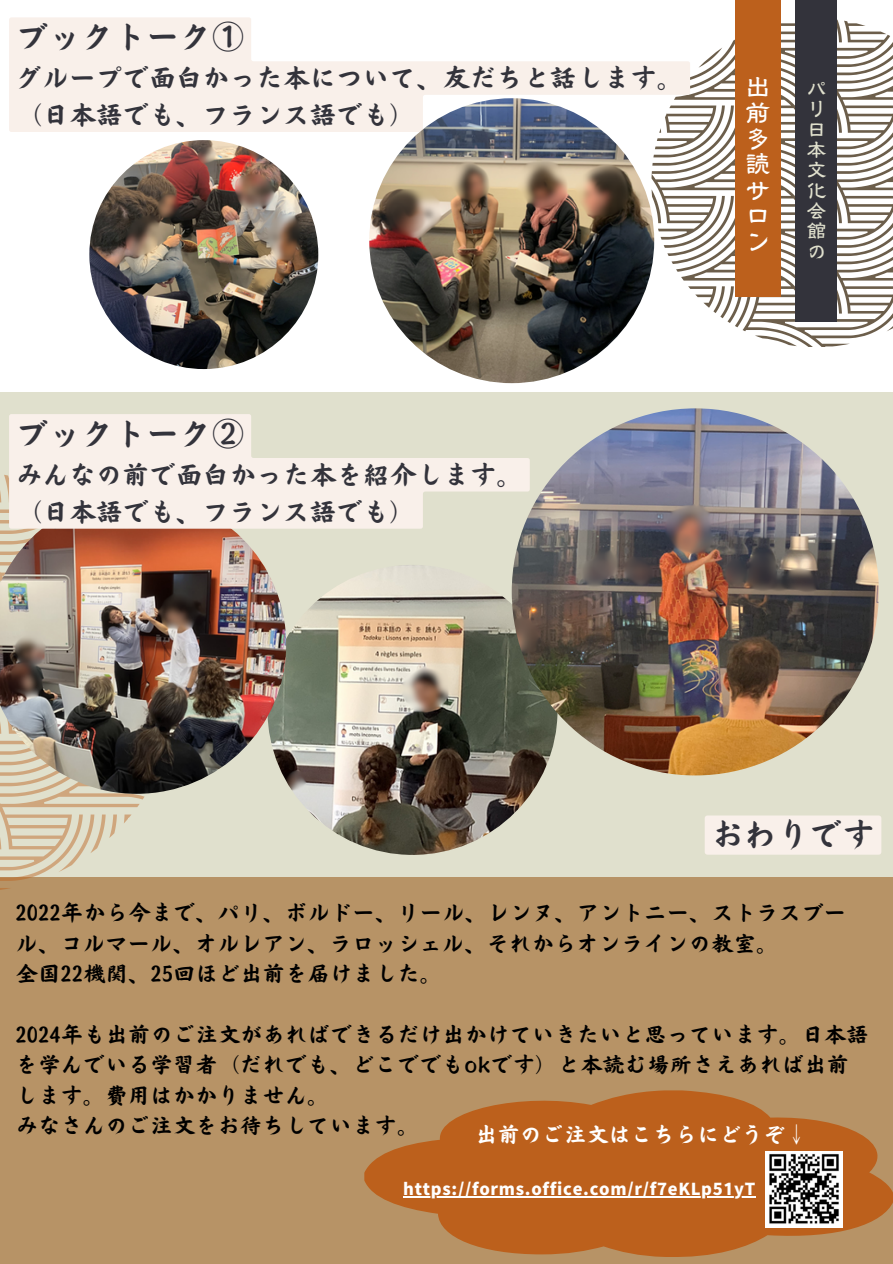
<style>
.page{position:relative;width:893px;height:1264px;background:#fff}
.page>*{position:absolute;margin:0;border:0;box-sizing:border-box;transform-origin:0 0}
.t1{font:32.7px "S Motoya Okai Std W5";color:#33333b}
.t2{font:26.7px/37.2px "S Motoya Okai Std W5";color:#33333b}
.t3{font:24.3px/26px "Motoya Reisyo Std W4";color:#fff;text-align:justify}
.t4{font:22.2px/30.3px "S Motoya Okai Std W5";letter-spacing:.01em;color:#000}
.t5{font:22.2px "S Motoya Okai Std W5";color:#fff}
.t6{font:19.2px/20.4px "Motoya Reisyo Std W4";color:#e0e0cd}
.t7{font:16.5px "Gen Seki Gothic TW H";letter-spacing:.045em;color:#fff}
</style>
<div class="page">
<div style="left:0;top:392px;width:892px;height:871px;background:#e0e0cd"></div>
<div style="left:0;top:877px;width:892px;height:386px;background:#b79366"></div>
<svg style="left:651px;top:19px;width:241px;height:328px"></svg>
<svg style="left:886px;top:286px;width:6px;height:45px"></svg>
<svg style="left:754px;top:335px;width:42px;height:11px"></svg>
<svg style="left:651px;top:189px;width:84px;height:83px"></svg>
<svg style="left:652px;top:105px;width:81px;height:61px"></svg>
<svg style="left:688px;top:286px;width:63px;height:41px"></svg>
<svg style="left:0;top:474px;width:151px;height:416px"></svg>
<svg style="left:124px;top:814px;width:7px;height:9px"></svg>
<svg style="left:58px;top:814px;width:59px;height:58px"></svg>
<div style="left:735px;top:0;width:45px;height:296px;background:#bc601c"></div>
<div style="left:795px;top:0;width:41px;height:321px;background:#33333b"></div>
<img style="left:267px;top:565px;width:290px;height:289px;border-radius:50%">
<svg style="left:9px;top:17px;width:681px;height:115px;fill:#f9f0ea"></svg>
<img style="left:369px;top:98px;width:285px;height:285px;border-radius:50%">
<img style="left:89px;top:140px;width:229px;height:229px;border-radius:50%">
<img style="left:0;top:495px;width:286px;height:298px">
<img style="left:511px;top:408px;width:367px;height:367px;border-radius:50%">
<svg style="left:364px;top:1090px;width:528px;height:166px;fill:#bc601c"></svg>
<hr style="left:403px;top:1196px;width:353px;height:1px;background:#fff">
<div style="left:705px;top:815px;width:176px;height:39px;background:#f9f0ea"></div>
<svg style="left:9px;top:414px;width:520px;height:114px;fill:#f9f0ea"></svg>
<img style="left:765px;top:1151px;width:77px;height:76px">
<p class="t1" style="left:16px;top:20px;width:230px">ブックトーク①</p>
<p class="t2" style="left:16px;top:59px;width:669px">グループで面白かった本について、友だちと話します。（日本語でも、フランス語でも）</p>
<p class="t1" style="left:16px;top:417px;width:230px">ブックトーク②</p>
<p class="t2" style="left:16px;top:456px;width:509px">みんなの前で面白かった本を紹介します。</p>
<p class="t2" style="left:16px;top:493px;width:402px">（日本語でも、フランス語でも）</p>
<p class="t3" style="left:745px;top:73px;width:26px">出前多読サロン</p>
<p class="t6" style="left:807px;top:78px;width:21px">パリ日本文化会館の</p>
<p class="t1" style="left:711px;top:818px;width:165px">おわりです</p>
<p class="t4" style="left:16px;top:897px;width:831px">2022年から今まで、パリ、ボルドー、リール、レンヌ、アントニー、ストラスブール、コルマール、オルレアン、ラロッシェル、それからオンラインの教室。</p>
<p class="t4" style="left:16px;top:958px;width:428px">全国22機関、25回ほど出前を届けました。</p>
<p class="t4" style="left:16px;top:1019px;width:854px">2024年も出前のご注文があればできるだけ出かけていきたいと思っています。日本語を学んでいる学習者（だれでも、どこででもokです）と本読む場所さえあれば出前します。費用はかかりません。</p>
<p class="t4" style="left:16px;top:1110px;width:405px">みなさんのご注文をお待ちしています。</p>
<p class="t5" style="left:475px;top:1123px;width:333px">出前のご注文はこちらにどうぞ↓</p>
<p class="t7" style="left:403px;top:1180px;width:353px">https://forms.office.com/r/f7eKLp51yT</p>
</div>
